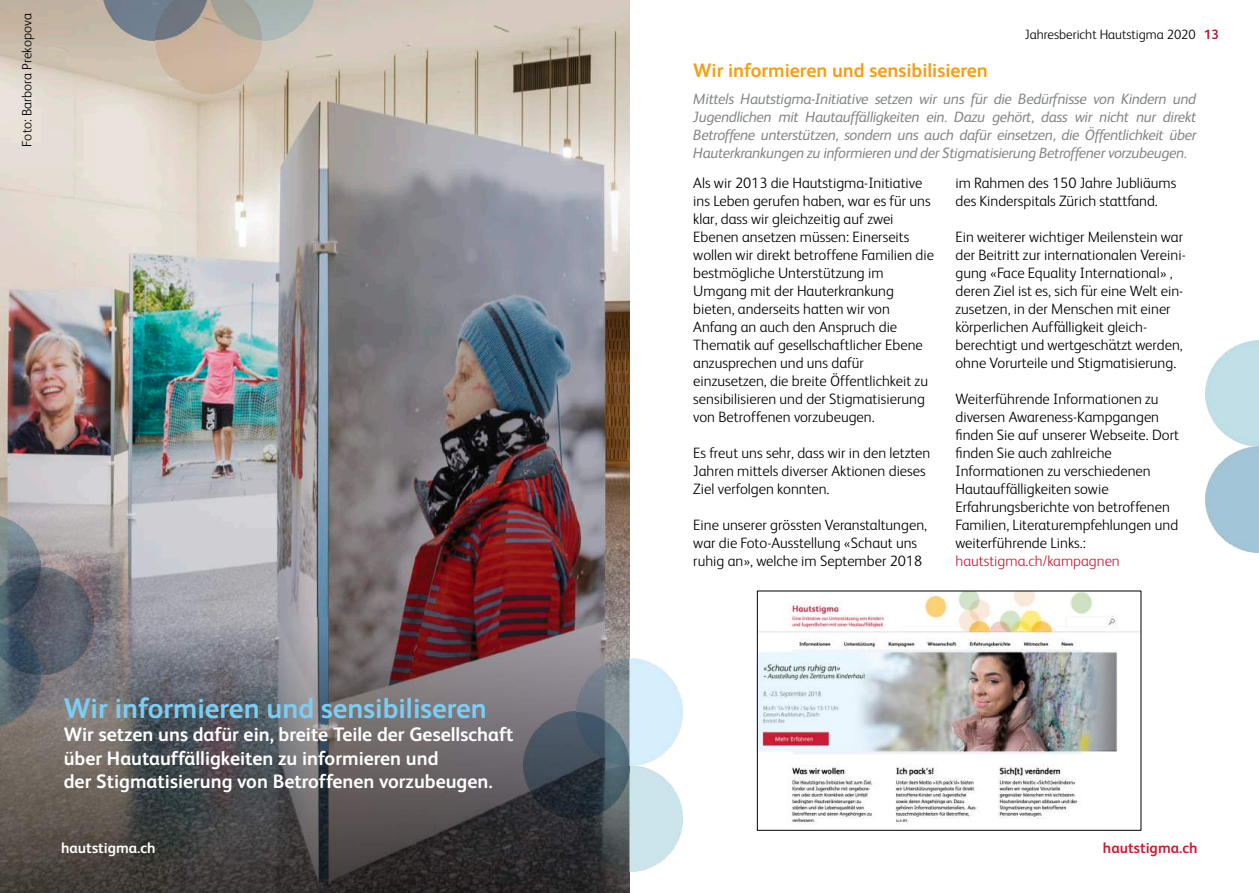
<style>
.page{position:relative;width:1259px;height:893px;background:#fff}
.page>*{position:absolute;margin:0;border:0;box-sizing:border-box;transform-origin:0 0}
.t1{font:700 28.5px "FS Albert";color:#7bcdf4}
.t2{font:700 19.5px/23.4px "FS Albert";color:#fff}
.t3{font:700 19.5px "FS Albert";color:#f69f11}
.t4{font:300 15px/18px "FS Albert";color:#000}
.t5{font:italic 15px/18px "FS Albert";letter-spacing:-.025em;color:#848786;text-align:justify}
.t6{font:300 15px "FS Albert";color:#c91f36}
.t7{font:700 15px "FS Albert";color:#fff}
.t8{font:700 15px "FS Albert";color:#c91e36}
.t9{font:300 13.5px "FS Albert";color:#000}
.t10{font:700 13.5px "FS Albert";color:#b91a34}
.s1{font-family:"Lucida Grande";font-weight:400}
</style>
<div class="page">
<img style="left:0;top:0;width:629px;height:618px">
<img style="left:0;top:618px;width:629px;height:275px">
<img style="left:759px;top:593px;width:380px;height:232px">
<div style="left:757px;top:591px;width:384px;height:240px;border:1px solid #000"></div>
<img style="left:576px;top:659px;width:106px;height:212px">
<img style="left:1205px;top:340px;width:54px;height:213px">
<img style="left:523px;top:712px;width:106px;height:106px">
<img style="left:103px;top:0;width:52px;height:40px">
<img style="left:261px;top:0;width:52px;height:40px">
<img style="left:0;top:516px;width:40px;height:52px">
<img style="left:0;top:674px;width:40px;height:52px">
<img style="left:0;top:568px;width:94px;height:106px">
<img style="left:155px;top:0;width:106px;height:94px">
<p class="t9" style="left:21px;top:147px;width:136px;rotate:-90deg">Foto: Barbora Prekopova</p>
<h1 class="t1" style="left:64px;top:696px;width:424px">Wir informieren und sensibiliseren</h1>
<h2 class="t2" style="left:64px;top:724px;width:451px">Wir setzen uns dafür ein, breite Teile der Gesellschaft über Hautauffälligkeiten zu informieren und<br>der Stigmatisierung von Betroffenen vorzubeugen.</h2>
<p class="t7" style="left:61px;top:841px;width:96px">hautstigma.ch</p>
<p class="t9" style="left:1025px;top:29px;width:172px">Jahresbericht Hautstigma 2020</p>
<p class="t10" style="left:1203px;top:29px;width:17px">13</p>
<h2 class="t3" style="left:693px;top:62px;width:296px">Wir informieren und sensibilisieren</h2>
<p class="t5" style="left:693px;top:91px;width:504px">Mittels Hautstigma-Initiative setzen wir uns für die Bedürfnisse von Kindern und Jugendlichen mit Hautauffälligkeiten ein. Dazu gehört, dass wir nicht nur direkt Betroffene unterstützen, sondern uns auch dafür einsetzen, die Öffentlichkeit über Hauterkrankungen zu informieren und der Stigmatisierung Betroffener vorzubeugen.</p>
<p class="t4" style="left:693px;top:175px;width:242px">Als wir 2013 die Hautstigma-Initiative ins Leben gerufen haben, war es für uns klar, dass wir gleichzeitig auf zwei Ebenen ansetzen müssen: Einerseits wollen wir direkt betroffene Familien die bestmögliche Unterstützung im Umgang mit der Hauterkrankung bieten, anderseits hatten wir von Anfang an auch den Anspruch die Thematik auf gesellschaftlicher Ebene anzusprechen und uns dafür einzusetzen, die breite Öffentlichkeit zu sensibilisieren und der Stigmatisierung von Betroffenen vorzubeugen.</p>
<p class="t4" style="left:693px;top:445px;width:238px">Es freut uns sehr, dass wir in den letzten<br>Jahren mittels diverser Aktionen dieses<br>Ziel verfolgen konnten.</p>
<p class="t4" style="left:693px;top:517px;width:235px">Eine unserer grössten Veranstaltungen, war die Foto-Ausstellung «Schaut uns ruhig an», welche im September 2018</p>
<p class="t4" style="left:955px;top:175px;width:222px">im Rahmen des 150 Jahre Jubliäums des Kinderspitals Zürich stattfand.</p>
<p class="t4" style="left:955px;top:229px;width:232px">Ein weiterer wichtiger Meilenstein war der Beitritt zur internationalen Vereini&shy;gung «Face Equality International» , deren Ziel ist es, sich fu<span class="s1">̈</span>r eine Welt ein&shy;zusetzen, in der Menschen mit einer ko<span class="s1">̈</span>rperlichen Auffa<span class="s1">̈</span>lligkeit gleich&shy;berechtigt und wertgescha<span class="s1">̈</span>tzt werden, ohne Vorurteile und Stigmatisierung.</p>
<p class="t4" style="left:955px;top:391px;width:225px">Weiterführende Informationen zu diversen Awareness-Kampgangen finden Sie auf unserer Webseite. Dort finden Sie auch zahlreiche<br>Informationen zu verschiedenen<br>Hautauffälligkeiten sowie<br>Erfahrungsberichte von betroffenen<br>Familien, Literaturempfehlungen und weiterführende Links.:</p>
<p class="t6" style="left:955px;top:554px;width:166px">hautstigma.ch/kampagnen</p>
<p class="t8" style="left:1103px;top:841px;width:96px">hautstigma.ch</p>
</div>
